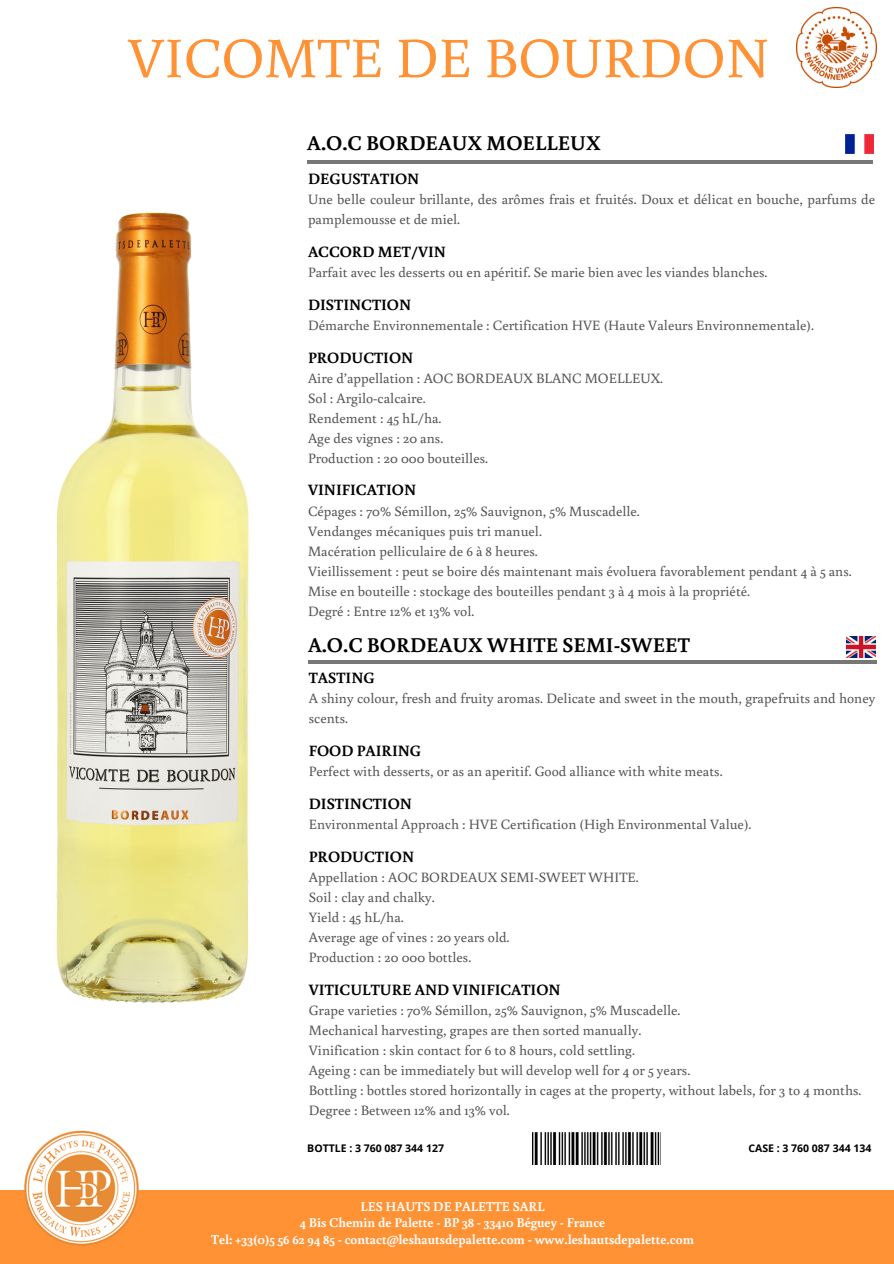
<style>
.page{position:relative;width:894px;height:1264px;background:#fff}
.page>*{position:absolute;margin:0;border:0;box-sizing:border-box;transform-origin:0 0}
.t1{font:57px "Buenard";color:#ff9235}
.t2{font:700 21px "Buenard";color:#000}
.t3{font:700 15.75px "Buenard";color:#000}
.t4{font:14.25px/20px "Buenard";color:#545454}
.t5{font:700 13.5px/17px "Buenard";color:#fff;text-align:center}
.t6{font:700 10.5px "Open Sans";color:#000}
</style>
<div class="page">
<img style="left:846px;top:637px;width:28px;height:20px">
<img style="left:845px;top:134px;width:28px;height:19px">
<hr style="left:307px;top:160px;width:565px;height:3px;background:#777">
<hr style="left:308px;top:661px;width:567px;height:2px;background:#777">
<div style="left:0;top:1189px;width:893px;height:74px;background:#ff9235"></div>
<img style="left:19px;top:1130px;width:124px;height:116px">
<img style="left:56px;top:212px;width:193px;height:791px">
<img style="left:796px;top:8px;width:79px;height:80px">
<img style="left:532px;top:1132px;width:128px;height:32px">
<h1 class="t1" style="left:128px;top:18px;width:642px">VICOMTE DE BOURDON</h1>
<h2 class="t2" style="left:307px;top:129px;width:295px">A.O.C BORDEAUX MOELLEUX</h2>
<p class="t3" style="left:308px;top:167px;width:113px">DEGUSTATION</p>
<p class="t4" style="left:308px;top:189px;width:568px">Une belle couleur brillante, des arômes frais et fruités. Doux et délicat en bouche, parfums de pamplemousse et de miel.</p>
<p class="t3" style="left:308px;top:240px;width:139px">ACCORD MET/VIN</p>
<p class="t4" style="left:308px;top:262px;width:461px">Parfait avec les desserts ou en apéritif. Se marie bien avec les viandes blanches.</p>
<p class="t3" style="left:308px;top:293px;width:105px">DISTINCTION</p>
<p class="t4" style="left:308px;top:315px;width:507px">Démarche Environnementale : Certification HVE (Haute Valeurs Environnementale).</p>
<p class="t3" style="left:308px;top:346px;width:107px">PRODUCTION</p>
<p class="t4" style="left:308px;top:368px;width:356px">Aire d’appellation : AOC BORDEAUX BLANC MOELLEUX.<br>Sol : Argilo-calcaire.<br>Rendement : 45 hL/ha.<br>Age des vignes : 20 ans.<br>Production : 20 000 bouteilles.</p>
<p class="t3" style="left:308px;top:479px;width:110px">VINIFICATION</p>
<p class="t4" style="left:308px;top:500px;width:545px">Cépages : 70% Sémillon, 25% Sauvignon, 5% Muscadelle.<br>Vendanges mécaniques puis tri manuel.<br>Macération pelliculaire de 6 à 8 heures.<br>Vieillissement : peut se boire dés maintenant mais évoluera favorablement pendant 4 à 5 ans.<br>Mise en bouteille : stockage des bouteilles pendant 3 à 4 mois à la propriété.<br>Degré : Entre 12% et 13% vol.</p>
<h2 class="t2" style="left:308px;top:630px;width:383px">A.O.C BORDEAUX WHITE SEMI-SWEET</h2>
<p class="t3" style="left:309px;top:666px;width:67px">TASTING</p>
<p class="t4" style="left:309px;top:688px;width:568px">A shiny colour, fresh and fruity aromas. Delicate and sweet in the mouth, grapefruits and honey scents.</p>
<p class="t3" style="left:309px;top:739px;width:114px">FOOD PAIRING</p>
<p class="t4" style="left:309px;top:761px;width:415px">Perfect with desserts, or as an aperitif. Good alliance with white meats.</p>
<p class="t3" style="left:309px;top:792px;width:105px">DISTINCTION</p>
<p class="t4" style="left:309px;top:814px;width:444px">Environmental Approach : HVE Certification (High Environmental Value).</p>
<p class="t3" style="left:309px;top:845px;width:107px">PRODUCTION</p>
<p class="t4" style="left:309px;top:867px;width:331px">Appellation : AOC BORDEAUX SEMI-SWEET WHITE.<br>Soil : clay and chalky.<br>Yield : 45 hL/ha.<br>Average age of vines : 20 years old.<br>Production : 20 000 bottles.</p>
<p class="t3" style="left:309px;top:978px;width:253px">VITICULTURE AND VINIFICATION</p>
<p class="t4" style="left:309px;top:999px;width:554px">Grape varieties : 70% Sémillon, 25% Sauvignon, 5% Muscadelle.<br>Mechanical harvesting, grapes are then sorted manually.<br>Vinification : skin contact for 6 to 8 hours, cold settling.<br>Ageing : can be immediately but will develop well for 4 or 5 years.<br>Bottling : bottles stored horizontally in cages at the property, without labels, for 3 to 4 months.<br>Degree : Between 12% and 13% vol.</p>
<p class="t6" style="left:307px;top:1140px;width:138px">BOTTLE : 3 760 087 344 127</p>
<p class="t6" style="left:748px;top:1140px;width:124px">CASE : 3 760 087 344 134</p>
<p class="t5" style="left:211px;top:1196px;width:484px">LES HAUTS DE PALETTE SARL<br>4 Bis Chemin de Palette - BP 38 - 33410 Béguey - France<br>Tel: +33(0)5 56 62 94 85 - contact@leshautsdepalette.com - www.leshautsdepalette.com</p>
</div>
